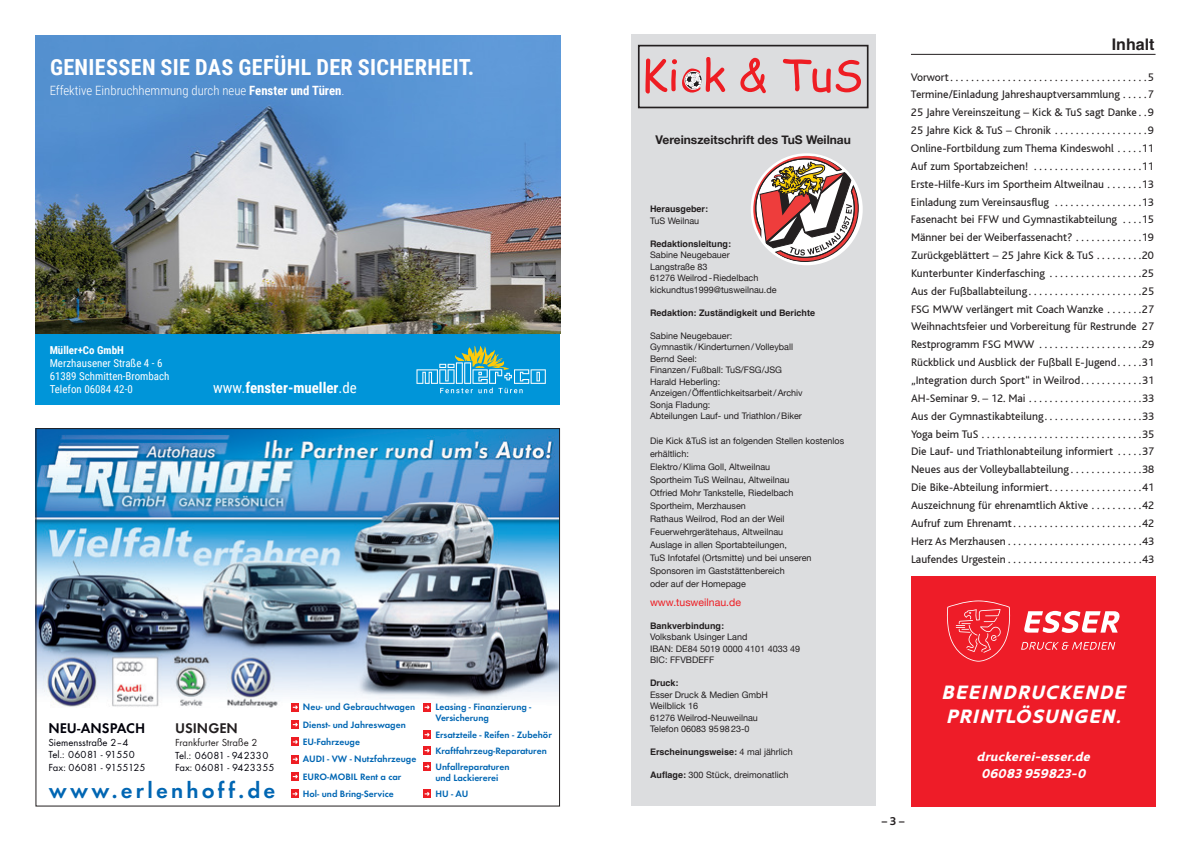
<style>
.page{position:relative;width:1191px;height:842px;background:#fff}
.page>*{position:absolute;margin:0;border:0;box-sizing:border-box;transform-origin:0 0}
.t1{font:700 22.9px "Function";letter-spacing:.14em;color:#0166b3}
.t2{font:700 22.2px "Roboto Condensed";letter-spacing:.015em;color:#fff}
.t3{font:italic 700 19.5px/24.7px "Kyrial Display Pro";letter-spacing:.04em;color:#fff}
.t4{font:700 16px "Helvetica";color:#231f20}
.t5{font:700 14.9px "Roboto Condensed";color:#fff}
.t6{font:700 14.5px "Function";color:#00000a}
.t7{font:700 14.5px "Function";color:#231f20}
.t8{font:italic 700 13px/16.4px "Kyrial Display Pro";letter-spacing:.005em;color:#fff;text-align:center}
.t9{font:300 12.8px "Roboto Condensed";color:#fff}
.t10{font:700 12px "Helvetica Neue";color:#231f20}
.t11{font:700 12px "Bliss Pro";color:#231f20}
.t12{font:11.5px/17.8px "Bliss";color:#231f20;text-align:justify}
.t13{font:10.9px/13.1px "Roboto Condensed";color:#fff}
.t14{font:700 10.9px "Roboto Condensed";color:#fff}
.t15{font:10.6px/12.7px "Function";color:#00000a}
.t16{font:10.6px "Function";color:#231f20}
.t17{font:10.5px "Helvetica Neue";color:#ee1d23}
.t18{font:700 9.6px/17.4px "Function";color:#0166b3}
.t19{font:9px/11.5px "Helvetica Neue";color:#231f20}
.t20{font:700 9px "Helvetica";color:#231f20}
.s1{font-weight:700}
.s2{font-weight:400}
.s3{font-family:"Helvetica Neue";font-weight:400}
.s4{font-family:"Helvetica";font-weight:700}
</style>
<div class="page">
<div style="left:631px;top:35px;width:244px;height:771px;background:#dcdddf"></div>
<div style="left:638px;top:45px;width:230px;height:63px;border:2px solid #231f20"></div>
<svg style="left:740px;top:58px;width:26px;height:35px"></svg>
<svg style="left:783px;top:59px;width:78px;height:34px"></svg>
<svg style="left:645px;top:57px;width:80px;height:37px"></svg>
<hr style="left:911px;top:54px;width:244px;height:1px;background:#231f20">
<svg style="left:754px;top:156px;width:105px;height:106px"></svg>
<div style="left:750px;top:153px;width:112px;height:112px;border:3px solid #fff;border-radius:50%"></div>
<img style="left:35px;top:35px;width:525px;height:299px">
<div style="left:35px;top:334px;width:525px;height:71px;background:#0095d9"></div>
<svg style="left:416px;top:346px;width:130px;height:47px"></svg>
<img style="left:37px;top:430px;width:521px;height:360px">
<div style="left:423px;top:703px;width:8px;height:8px;background:#ee1d23"></div>
<svg style="left:424px;top:705px;width:6px;height:4px"></svg>
<div style="left:423px;top:730px;width:8px;height:9px;background:#ee1d23"></div>
<svg style="left:424px;top:733px;width:6px;height:3px"></svg>
<svg style="left:423px;top:746px;width:8px;height:8px"></svg>
<svg style="left:424px;top:749px;width:6px;height:3px"></svg>
<svg style="left:423px;top:762px;width:8px;height:8px"></svg>
<svg style="left:424px;top:765px;width:6px;height:3px"></svg>
<div style="left:423px;top:790px;width:8px;height:8px;background:#ee1d23"></div>
<svg style="left:424px;top:792px;width:6px;height:4px"></svg>
<svg style="left:291px;top:703px;width:8px;height:8px"></svg>
<svg style="left:293px;top:705px;width:5px;height:4px"></svg>
<svg style="left:291px;top:720px;width:8px;height:8px"></svg>
<svg style="left:293px;top:723px;width:5px;height:3px"></svg>
<div style="left:291px;top:738px;width:8px;height:8px;background:#ee1d23"></div>
<svg style="left:293px;top:740px;width:5px;height:4px"></svg>
<div style="left:291px;top:755px;width:8px;height:8px;background:#ee1d23"></div>
<svg style="left:293px;top:757px;width:5px;height:4px"></svg>
<svg style="left:291px;top:772px;width:8px;height:8px"></svg>
<svg style="left:293px;top:775px;width:5px;height:3px"></svg>
<div style="left:291px;top:790px;width:8px;height:8px;background:#ee1d23"></div>
<svg style="left:292px;top:792px;width:6px;height:4px"></svg>
<div style="left:911px;top:576px;width:244px;height:230px;background:#ee1c28"></div>
<svg style="left:1024px;top:611px;width:96px;height:22px"></svg>
<svg style="left:1021px;top:642px;width:94px;height:8px"></svg>
<svg style="left:947px;top:600px;width:64px;height:62px"></svg>
<h2 class="t2" style="left:50px;top:52px;width:426px">GENIESSEN SIE DAS GEFÜHL DER SICHERHEIT.</h2>
<p class="t9" style="left:50px;top:82px;width:296px">Effektive Einbruchhemmung durch neue <span class="s1">Fenster und Türen</span>.</p>
<p class="t14" style="left:50px;top:342px;width:76px">Müller+Co GmbH</p>
<p class="t13" style="left:50px;top:356px;width:121px">Merzhausener Straße 4 - 6<br>61389 Schmitten-Brombach<br>Telefon 06084 42-0</p>
<p class="t5" style="left:213px;top:377px;width:145px"><span class="s2">www.</span>fenster-mueller<span class="s2">.de</span></p>
<p class="t6" style="left:48px;top:719px;width:98px">NEU-ANSPACH</p>
<p class="t15" style="left:48px;top:736px;width:98px">Siemensstraße 2–4<br>Tel.: 06081 - 91550<br>Fax: 06081 - 9155125</p>
<p class="t7" style="left:175px;top:720px;width:64px">USINGEN</p>
<p class="t16" style="left:175px;top:736px;width:84px">Frankfurter Straße 2</p>
<p class="t15" style="left:175px;top:749px;width:101px">Tel.: 06081 - 942330<br>Fax: 06081 - 9423355</p>
<h1 class="t1" style="left:49px;top:777px;width:228px">www.erlenhoff.de</h1>
<p class="t18" style="left:303px;top:698px;width:115px">Neu- und Gebrauchtwagen<br>Dienst- und Jahreswagen<br>EU-Fahrzeuge<br>AUDI - VW - Nutzfahrzeuge<br>EURO-MOBIL Rent a car<br>Hol- und Bring-Service</p>
<p class="t18" style="left:435px;top:701px;width:98px;line-height:11.1px">Leasing - Finanzierung -<br>Versicherung</p>
<p class="t18" style="left:435px;top:726px;width:118px;line-height:16.2px">Ersatzteile - Reifen - Zubehör<br>Kraftfahrzeug-Reparaturen<br>Unfallreparaturen</p>
<p class="t18" style="left:435px;top:770px;width:64px;line-height:16.2px">und Lackiererei<br>HU - AU</p>
<p class="t10" style="left:655px;top:130px;width:197px">Vereinszeitschrift des TuS Weilnau</p>
<p class="t20" style="left:650px;top:204px;width:60px">Herausgeber:</p>
<p class="t19" style="left:650px;top:215px;width:51px">TuS Weilnau</p>
<p class="t20" style="left:650px;top:238px;width:83px">Redaktionsleitung:</p>
<p class="t19" style="left:650px;top:250px;width:128px">Sabine Neugebauer<br>Langstraße 83<br>61276 Weilrod-Riedelbach kickundtus1999@tusweilnau.de</p>
<p class="t20" style="left:650px;top:307px;width:167px">Redaktion: Zuständigkeit und Berichte</p>
<p class="t19" style="left:650px;top:330px;width:154px">Sabine Neugebauer:<br>Gymnastik/Kinderturnen/Volleyball<br>Bernd Seel:<br>Finanzen/Fußball: TuS/FSG/JSG<br>Harald Heberling:<br>Anzeigen/Öffentlichkeitsarbeit/Archiv<br>Sonja Fladung:<br>Abteilungen Lauf- und Triathlon/Biker</p>
<p class="t19" style="left:650px;top:435px;width:196px;line-height:13px">Die Kick &amp;TuS ist an folgenden Stellen kostenlos erhältlich:<br>Elektro/Klima Goll, Altweilnau<br>Sportheim TuS Weilnau, Altweilnau<br>Otfried Mohr Tankstelle, Riedelbach<br>Sportheim, Merzhausen<br>Rathaus Weilrod, Rod an der Weil<br>Feuerwehrgerätehaus, Altweilnau<br>Auslage in allen Sportabteilungen,<br>TuS Infotafel (Ortsmitte) und bei unseren<br>Sponsoren im Gaststättenbereich<br>oder auf der Homepage</p>
<p class="t17" style="left:650px;top:594px;width:92px">www.tusweilnau.de</p>
<p class="t20" style="left:650px;top:620px;width:76px">Bankverbindung:</p>
<p class="t19" style="left:650px;top:632px;width:152px">Volksbank Usinger Land<br>IBAN: DE84 5019 0000 4101 4033 49<br>BIC: FFVBDEFF</p>
<p class="t20" style="left:650px;top:677px;width:30px">Druck:</p>
<p class="t19" style="left:650px;top:689px;width:120px">Esser Druck &amp; Medien GmbH<br>Weilblick 16<br>61276 Weilrod-Neuweilnau<br>Telefon 06083 959823-0</p>
<p class="t20" style="left:650px;top:746px;width:144px">Erscheinungsweise: <span class="s3">4 mal jährlich</span></p>
<p class="t19" style="left:650px;top:770px;width:140px"><span class="s4">Auflage:</span> 300 Stück, dreimonatlich</p>
<h3 class="t4" style="left:1111px;top:34px;width:44px">Inhalt</h3>
<p class="t12" style="left:911px;top:68px;width:245px">Vorwort . . . . . . . . . . . . . . . . . . . . . . . . . . . . . . . . . . . . . 5<br>Termine/Einladung Jahreshauptversammlung . . . . 7<br>25 Jahre Vereinszeitung – Kick &amp; TuS sagt Danke . 9<br>25 Jahre Kick &amp; TuS – Chronik . . . . . . . . . . . . . . . . . 9<br>Online-Fortbildung zum Thema Kindeswohl . . . . 11<br>Auf zum Sportabzeichen! .....................11<br>Erste-Hilfe-Kurs im Sportheim Altweilnau . . . . . . 13<br>Einladung zum Vereinsausflug . . . . . . . . . . . . . . . . .13<br>Fasenacht bei FFW und Gymnastikabteilung . . . 15<br>Männer bei der Weiberfassenacht? . . . . . . . . . . . . 19<br>Zurückgeblättert – 25 Jahre Kick &amp; TuS . . . . . . . . 20<br>Kunterbunter Kinderfasching . . . . . . . . . . . . . . . . . 25<br>Aus der Fußballabteilung . . . . . . . . . . . . . . . . . . . . . 25<br>FSG MWW verlängert mit Coach Wanzke . . . . . . 27<br>Weihnachtsfeier und Vorbereitung für Restrunde 27<br>Restprogramm FSG MWW . . . . . . . . . . . . . . . . . . . 29<br>Rückblick und Ausblick der Fußball E-Jugend . . . . 31 „Integration durch Sport“ in Weilrod . . . . . . . . . . . 31<br>AH-Seminar 9. – 12. Mai . . . . . . . . . . . . . . . . . . . . . 33<br>Aus der Gymnastikabteilung . . . . . . . . . . . . . . . . . . 33<br>Yoga beim TuS . . . . . . . . . . . . . . . . . . . . . . . . . . . . . . 35<br>Die Lauf- und Triathlonabteilung informiert . . . . 37<br>Neues aus der Volleyballabteilung . . . . . . . . . . . . . 38<br>Die Bike-Abteilung informiert . . . . . . . . . . . . . . . . . 41<br>Auszeichnung für ehrenamtlich Aktive . . . . . . . . . 42<br>Aufruf zum Ehrenamt . . . . . . . . . . . . . . . . . . . . . . . . 42<br>Herz As Merzhausen . . . . . . . . . . . . . . . . . . . . . . . . . 43<br>Laufendes Urgestein . . . . . . . . . . . . . . . . . . . . . . . . . 43</p>
<h3 class="t3" style="left:941px;top:678px;width:185px">BEEINDRUCKENDE<br>PRINTLÖSUNGEN.</h3>
<p class="t11" style="left:882px;top:813px;width:24px">– 3 –</p>
<p class="t8" style="left:976px;top:748px;width:115px">druckerei-esser.de<br>06083 959823-0</p>
</div>
